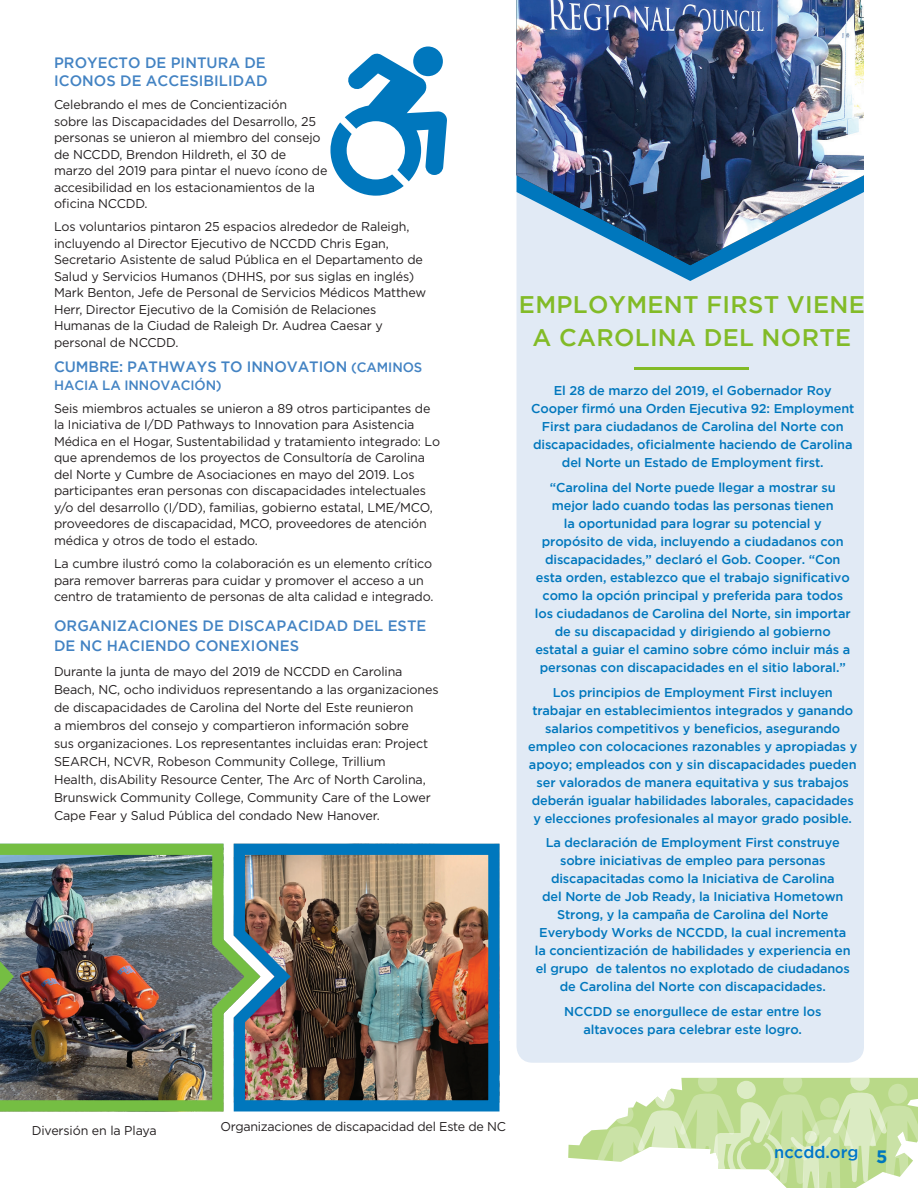
<style>
.page{position:relative;width:918px;height:1188px;background:#fff}
.page>*{position:absolute;margin:0;border:0;box-sizing:border-box;transform-origin:0 0}
.t1{font:500 24px/33px "Gotham";letter-spacing:.015em;color:#82bb27;text-align:center}
.t2{font:700 18px "Gotham";color:#0077bd}
.text{font:500 16.5px "Gotham";color:#0076c8}
.t3{font:500 15px/19.5px "Gotham";letter-spacing:.005em;color:#4383c3}
.t4{font:500 13.5px "Gotham";letter-spacing:-.005em;color:#4383c3}
.t5{font:12.75px/16.5px "Gotham";letter-spacing:-.01em;color:#231f20}
.t6{font:500 12.75px/18px "Gotham";letter-spacing:-.01em;color:#0077bd;text-align:center}
.s1{font-size:13.5px}
</style>
<div class="page">
<svg style="left:568px;top:1078px;width:350px;height:110px"></svg>
<div style="left:517px;top:55px;width:347px;height:1008px;background:#e1eaf5;border-radius:16px"></div>
<svg style="left:659px;top:265px;width:63px;height:16px"></svg>
<img style="left:517px;top:0;width:347px;height:265px">
<img style="left:0;top:843px;width:228px;height:269px">
<img style="left:228px;top:843px;width:272px;height:269px">
<hr style="left:634px;top:368px;width:115px;height:2px;background:#82bb27">
<div style="left:413px;top:47px;width:30px;height:29px;background:#0077bd;border-radius:50%"></div>
<svg style="left:330px;top:53px;width:117px;height:143px"></svg>
<p class="t3" style="left:54px;top:53px;width:215px;line-height:18px">PROYECTO DE PINTURA DE<br>ICONOS DE ACCESIBILIDAD</p>
<p class="t5" style="left:54px;top:96px;width:275px">Celebrando el mes de Concientización<br>sobre las Discapacidades del Desarrollo, 25 personas se unieron al miembro del consejo de NCCDD, Brendon Hildreth, el 30 de marzo del 2019 para pintar el nuevo ícono de accesibilidad en los estacionamientos de la oficina NCCDD.</p>
<p class="t5" style="left:54px;top:218px;width:374px">Los voluntarios pintaron 25 espacios alrededor de Raleigh, incluyendo al Director Ejecutivo de NCCDD Chris Egan, Secretario Asistente de salud Pública en el Departamento de Salud y Servicios Humanos (DHHS, por sus siglas en inglés)<br>Mark Benton, Jefe de Personal de Servicios Médicos Matthew Herr, Director Ejecutivo de la Comisión de Relaciones Humanas de la Ciudad de Raleigh Dr. Audrea Caesar y personal de NCCDD.</p>
<p class="t3" style="left:54px;top:356px;width:370px">CUMBRE: PATHWAYS TO INNOVATION <span class="s1">(CAMINOS</span></p>
<p class="t4" style="left:54px;top:377px;width:169px">HACIA LA INNOVACIÓN)</p>
<p class="t5" style="left:54px;top:400px;width:388px">Seis miembros actuales se unieron a 89 otros participantes de la Iniciativa de I/DD Pathways to Innovation para Asistencia Médica en el Hogar, Sustentabilidad y tratamiento integrado: Lo que aprendemos de los proyectos de Consultoría de Carolina del Norte y Cumbre de Asociaciones en mayo del 2019. Los participantes eran personas con discapacidades intelectuales y/o del desarrollo (I/DD), familias, gobierno estatal, LME/MCO, proveedores de discapacidad, MCO, proveedores de atención médica y otros de todo el estado.</p>
<p class="t5" style="left:54px;top:555px;width:381px">La cumbre ilustró como la colaboración es un elemento crítico para remover barreras para cuidar y promover el acceso a un centro de tratamiento de personas de alta calidad e integrado.</p>
<p class="t3" style="left:54px;top:616px;width:374px">ORGANIZACIONES DE DISCAPACIDAD DEL ESTE<br>DE NC HACIENDO CONEXIONES</p>
<p class="t5" style="left:54px;top:662px;width:386px;line-height:18px">Durante la junta de mayo del 2019 de NCCDD en Carolina Beach, NC, ocho individuos representando a las organizaciones de discapacidades de Carolina del Norte del Este reunieron<br>a miembros del consejo y compartieron información sobre<br>sus organizaciones. Los representantes incluidas eran: Project SEARCH, NCVR, Robeson Community College, Trillium<br>Health, disAbility Resource Center, The Arc of North Carolina, Brunswick Community College, Community Care of the Lower Cape Fear y Salud Pública del condado New Hanover.</p>
<p class="t1" style="left:519px;top:288px;width:347px">EMPLOYMENT FIRST VIENE<br>A CAROLINA DEL NORTE</p>
<p class="t6" style="left:531px;top:381px;width:325px">El 28 de marzo del 2019, el Gobernador Roy Cooper firmó una Orden Ejecutiva 92: Employment First para ciudadanos de Carolina del Norte con discapacidades, oficialmente haciendo de Carolina del Norte un Estado de Employment first.</p>
<p class="t6" style="left:535px;top:478px;width:317px">“Carolina del Norte puede llegar a mostrar su mejor lado cuando todas las personas tienen<br>la oportunidad para lograr su potencial y propósito de vida, incluyendo a ciudadanos con discapacidades,” declaró el Gob. Cooper. “Con esta orden, establezco que el trabajo significativo como la opción principal y preferida para todos los ciudadanos de Carolina del Norte, sin importar de su discapacidad y dirigiendo al gobierno estatal a guiar el camino sobre cómo incluir más a personas con discapacidades en el sitio laboral.”</p>
<p class="t6" style="left:528px;top:683px;width:331px">Los principios de Employment First incluyen trabajar en establecimientos integrados y ganando salarios competitivos y beneficios, asegurando empleo con colocaciones razonables y apropiadas y apoyo; empleados con y sin discapacidades pueden ser valorados de manera equitativa y sus trabajos deberán igualar habilidades laborales, capacidades y elecciones profesionales al mayor grado posible.</p>
<p class="t6" style="left:535px;top:834px;width:317px">La declaración de Employment First construye sobre iniciativas de empleo para personas discapacitadas como la Iniciativa de Carolina<br>del Norte de Job Ready, la Iniciativa Hometown Strong, y la campaña de Carolina del Norte Everybody Works de NCCDD, la cual incrementa la concientización de habilidades y experiencia en el grupo de talentos no explotado de ciudadanos de Carolina del Norte con discapacidades.</p>
<p class="t6" style="left:564px;top:1002px;width:259px">NCCDD se enorgullece de estar entre los altavoces para celebrar este logro.</p>
<p class="t5" style="left:32px;top:1122px;width:127px">Diversión en la Playa</p>
<p class="t5" style="left:220px;top:1118px;width:287px">Organizaciones de discapacidad del Este de NC</p>
<p class="text" style="left:774px;top:1143px;width:86px">nccdd.org</p>
<p class="t2" style="left:876px;top:1145px;width:13px">5</p>
</div>
